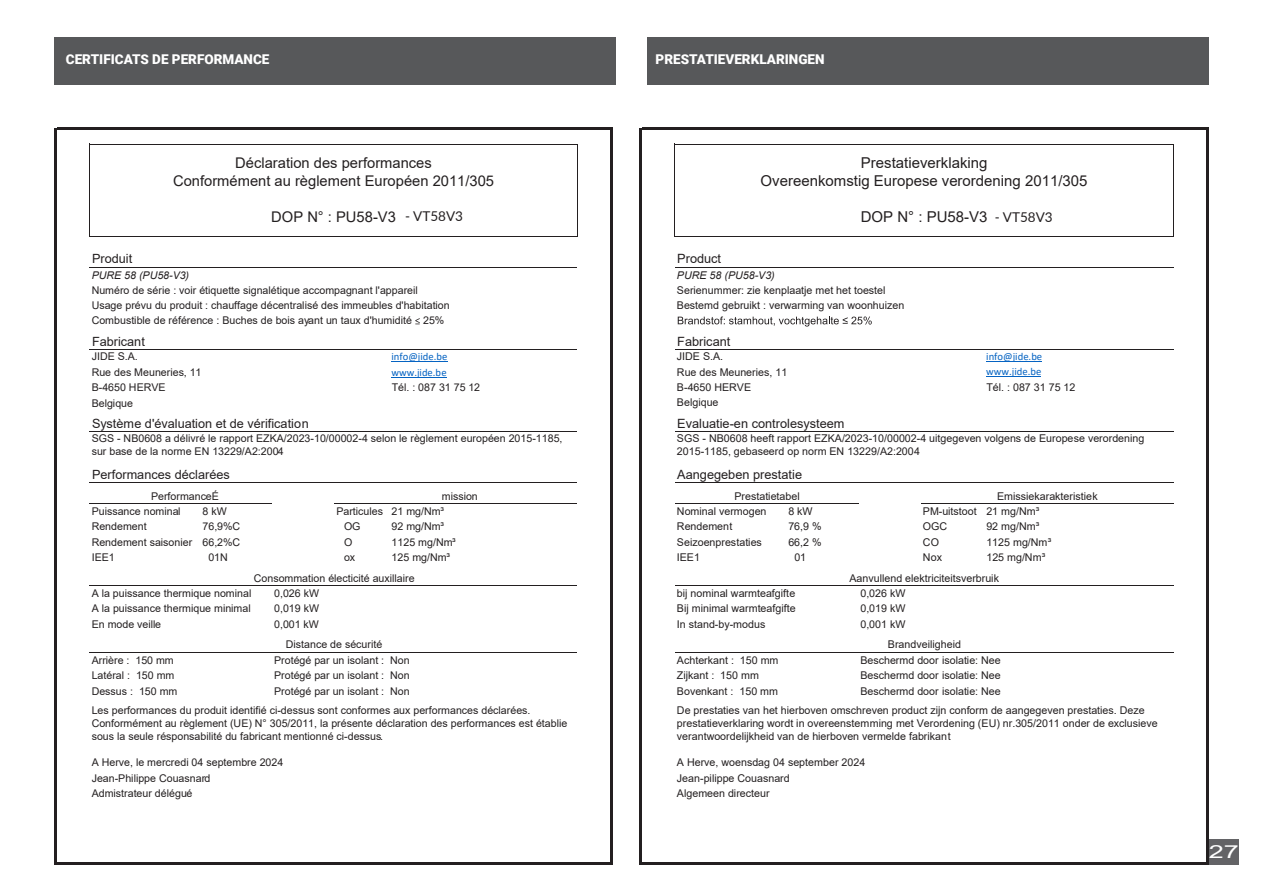
<style>
.page{position:relative;width:1263px;height:893px;background:#fff}
.page>*{position:absolute;margin:0;border:0;box-sizing:border-box;transform-origin:0 0}
.t1{font:18px "Arial";color:#fff;scale:1.5 1}
.t2{font:15px/18.3px "Arial";color:#231f20;text-align:center}
.t3{font:14.7px/18.1px "Arial";color:#231f20;text-align:center}
.t4{font:900 13.5px "Roboto";color:#fff}
.t5{font:13.5px "Lato";color:#231f20}
.t6{font:12.75px "Arial";color:#231f20}
.t7{font:10.65px/15.5px "Arial";color:#231f20}
.t8{font:10.65px "Calibri";color:#0563c2}
.t9{font:italic 10.65px "Arial";color:#231f20}
</style>
<div class="page">
<div style="left:54px;top:37px;width:562px;height:48px;background:#57585a"></div>
<div style="left:647px;top:37px;width:562px;height:48px;background:#57585a"></div>
<div style="left:1209px;top:839px;width:30px;height:25px;background:#636366"></div>
<svg style="left:415px;top:318px;width:5px;height:6px"></svg>
<hr style="left:391px;top:361px;width:57px;height:1px;background:#0563c2">
<hr style="left:391px;top:377px;width:56px;height:1px;background:#0563c2">
<hr style="left:90px;top:503px;width:182px;height:1px;background:#231f20">
<hr style="left:55px;top:128px;width:2px;height:736px;background:#231f20">
<hr style="left:610px;top:130px;width:2px;height:734px;background:#231f20">
<hr style="left:89px;top:144px;width:1px;height:93px;background:#231f20">
<hr style="left:577px;top:144px;width:1px;height:93px;background:#231f20">
<hr style="left:57px;top:128px;width:555px;height:2px;background:#231f20">
<hr style="left:90px;top:144px;width:488px;height:1px;background:#231f20">
<hr style="left:90px;top:236px;width:488px;height:1px;background:#231f20">
<hr style="left:90px;top:267px;width:487px;height:1px;background:#231f20">
<hr style="left:90px;top:349px;width:487px;height:1px;background:#231f20">
<hr style="left:90px;top:431px;width:487px;height:1px;background:#231f20">
<hr style="left:90px;top:482px;width:487px;height:1px;background:#231f20">
<hr style="left:334px;top:503px;width:243px;height:1px;background:#231f20">
<hr style="left:90px;top:585px;width:487px;height:1px;background:#231f20">
<hr style="left:90px;top:652px;width:487px;height:1px;background:#231f20">
<hr style="left:57px;top:862px;width:555px;height:2px;background:#231f20">
<hr style="left:986px;top:361px;width:56px;height:1px;background:#0563c2">
<hr style="left:986px;top:377px;width:55px;height:1px;background:#0563c2">
<svg style="left:678px;top:316px;width:194px;height:11px"></svg>
<hr style="left:675px;top:503px;width:183px;height:1px;background:#231f20">
<hr style="left:640px;top:128px;width:2px;height:736px;background:#231f20">
<hr style="left:1206px;top:130px;width:2px;height:734px;background:#231f20">
<hr style="left:674px;top:144px;width:1px;height:93px;background:#231f20">
<hr style="left:1172px;top:144px;width:1px;height:93px;background:#231f20">
<hr style="left:642px;top:128px;width:566px;height:2px;background:#231f20">
<hr style="left:675px;top:144px;width:498px;height:1px;background:#231f20">
<hr style="left:675px;top:236px;width:498px;height:1px;background:#231f20">
<hr style="left:675px;top:267px;width:498px;height:1px;background:#231f20">
<hr style="left:675px;top:349px;width:498px;height:1px;background:#231f20">
<hr style="left:675px;top:431px;width:498px;height:1px;background:#231f20">
<hr style="left:675px;top:482px;width:498px;height:1px;background:#231f20">
<hr style="left:921px;top:503px;width:252px;height:1px;background:#231f20">
<hr style="left:675px;top:585px;width:498px;height:1px;background:#231f20">
<hr style="left:675px;top:652px;width:498px;height:1px;background:#231f20">
<hr style="left:642px;top:862px;width:566px;height:2px;background:#231f20">
<p class="t4" style="left:66px;top:50px;width:205px">CERTIFICATS DE PERFORMANCE</p>
<p class="t4" style="left:656px;top:50px;width:171px">PRESTATIEVERKLARINGEN</p>
<h2 class="t2" style="left:761px;top:153px;width:328px">Prestatieverklaking<br>Overeenkomstig Europese verordening 2011/305</h2>
<h2 class="t2" style="left:861px;top:208px;width:128px">DOP N° : PU58-V3</h2>
<h3 class="t3" style="left:173px;top:153px;width:323px">Déclaration des performances<br>Conformément au règlement Européen 2011/305</h3>
<h3 class="t3" style="left:271px;top:208px;width:126px">DOP N° : PU58-V3</h3>
<p class="t5" style="left:405px;top:206px;width:59px">- VT58V3</p>
<p class="t5" style="left:995px;top:207px;width:59px">- VT58V3</p>
<p class="t6" style="left:92px;top:250px;width:42px">Produit</p>
<p class="t7" style="left:92px;top:282px;width:360px">Numéro de série : voir étiquette signalétique accompagnant l'appareil<br>Usage prévu du produit : chauffage décentralisé des immeubles d'habitation<br>Combustible de référence : Buches de bois ayant un taux d'humidité 25%</p>
<p class="t6" style="left:92px;top:332px;width:55px">Fabricant</p>
<p class="t7" style="left:92px;top:349px;width:48px">JIDE S.A.</p>
<p class="t8" style="left:391px;top:349px;width:57px">info@jide.be</p>
<p class="t7" style="left:92px;top:364px;width:111px">Rue des Meuneries, 11</p>
<p class="t8" style="left:391px;top:365px;width:57px">www.jide.be</p>
<p class="t9" style="left:92px;top:268px;width:99px">PURE 58 (PU58-V3)</p>
<p class="t7" style="left:92px;top:380px;width:75px">B-4650 HERVE</p>
<p class="t7" style="left:392px;top:380px;width:90px">Tél. : 087 31 75 12</p>
<p class="t7" style="left:92px;top:395px;width:43px">Belgique</p>
<p class="t6" style="left:92px;top:414px;width:218px">Système d'évaluation et de vérification</p>
<p class="t7" style="left:92px;top:432px;width:472px;line-height:13px">SGS - NB0608 a délivré le rapport EZKA/2023-10/00002-4 selon le règlement européen 2015-1185, sur base de la norme EN 13229/A2:2004</p>
<p class="t6" style="left:92px;top:466px;width:139px">Performances déclarées</p>
<p class="t7" style="left:151px;top:488px;width:69px">PerformanceÉ</p>
<p class="t7" style="left:442px;top:488px;width:37px">mission</p>
<p class="t7" style="left:92px;top:503px;width:90px">Puissance nominal</p>
<p class="t7" style="left:203px;top:503px;width:26px">8 kW</p>
<p class="t7" style="left:336px;top:503px;width:48px">Particules</p>
<p class="t7" style="left:92px;top:519px;width:56px">Rendement</p>
<p class="t7" style="left:203px;top:519px;width:39px">76,9%C</p>
<p class="t7" style="left:344px;top:519px;width:18px">OG</p>
<p class="t7" style="left:92px;top:534px;width:150px">Rendement saisonier 66,2%C</p>
<p class="t7" style="left:344px;top:534px;width:10px">O</p>
<p class="t7" style="left:92px;top:550px;width:25px">IEE1</p>
<p class="t7" style="left:208px;top:550px;width:21px">01N</p>
<p class="t7" style="left:344px;top:550px;width:13px">ox</p>
<p class="t7" style="left:274px;top:585px;width:46px;text-align:justify">0,026 kW 0,019 kW 0,001 kW</p>
<p class="t7" style="left:92px;top:652px;width:87px">Arrière : 150 mm<br>Latéral : 150 mm<br>Dessus : 150 mm</p>
<p class="t7" style="left:392px;top:503px;width:66px">21 mg/Nm³<br>92 mg/Nm³<br>1125 mg/Nm³<br>125 mg/Nm³</p>
<p class="t7" style="left:254px;top:570px;width:162px">Consommation électicité auxillaire</p>
<p class="t7" style="left:92px;top:585px;width:161px">A la puissance thermique nominal</p>
<p class="t7" style="left:92px;top:601px;width:161px">A la puissance thermique minimal<br>En mode veille</p>
<p class="t7" style="left:274px;top:637px;width:137px;text-indent:12px">Distance de sécurité<br>Protégé par un isolant : Non<br>Protégé par un isolant : Non<br>Protégé par un isolant : Non</p>
<p class="t7" style="left:92px;top:703px;width:477px;line-height:13px">Les performances du produit identifié ci-dessus sont conformes aux performances déclarées.<br>Conformément au règlement (UE) N° 305/2011, la présente déclaration des performances est établie sous la seule résponsabilité du fabricant mentionné ci-dessus.</p>
<p class="t7" style="left:92px;top:755px;width:193px">A Herve, le mercredi 04 septembre 2024</p>
<p class="t7" style="left:92px;top:770px;width:120px">Jean-Philippe Couasnard<br>Admistrateur délégué</p>
<p class="t6" style="left:677px;top:250px;width:45px">Product</p>
<p class="t7" style="left:677px;top:282px;width:229px">Serienummer: zie kenplaatje met het toestel<br>Bestemd gebruikt : verwarming van woonhuizen</p>
<p class="t9" style="left:677px;top:268px;width:99px">PURE 58 (PU58-V3)</p>
<p class="t6" style="left:677px;top:332px;width:55px">Fabricant</p>
<p class="t7" style="left:677px;top:349px;width:48px">JIDE S.A.</p>
<p class="t8" style="left:986px;top:349px;width:58px">info@jide.be</p>
<p class="t7" style="left:677px;top:364px;width:112px">Rue des Meuneries, 11</p>
<p class="t8" style="left:986px;top:364px;width:57px">www.jide.be</p>
<p class="t7" style="left:677px;top:379px;width:76px">B-4650 HERVE</p>
<p class="t7" style="left:986px;top:379px;width:91px">Tél. : 087 31 75 12</p>
<p class="t7" style="left:677px;top:395px;width:43px">Belgique</p>
<p class="t6" style="left:677px;top:414px;width:169px">Evaluatie-en controlesysteem</p>
<p class="t7" style="left:677px;top:431px;width:469px;line-height:13.2px">SGS - NB0608 heeft rapport EZKA/2023-10/00002-4 uitgegeven volgens de Europese verordening<br>2015-1185, gebaseerd op norm EN 13229/A2:2004</p>
<p class="t6" style="left:677px;top:466px;width:126px">Aangegeben prestatie</p>
<p class="t7" style="left:734px;top:488px;width:67px">Prestatietabel</p>
<p class="t7" style="left:986px;top:488px;width:113px;text-indent:11px">Emissiekarakteristiek<br>21 mg/Nm³<br>92 mg/Nm³<br>1125 mg/Nm³</p>
<p class="t7" style="left:677px;top:503px;width:91px">Nominal vermogen</p>
<p class="t7" style="left:788px;top:503px;width:26px">8 kW</p>
<p class="t7" style="left:923px;top:503px;width:55px">PM-uitstoot</p>
<p class="t7" style="left:677px;top:519px;width:57px">Rendement</p>
<p class="t7" style="left:788px;top:519px;width:35px">76,9 %</p>
<p class="t7" style="left:923px;top:519px;width:26px">OGC</p>
<p class="t7" style="left:677px;top:534px;width:86px">Seizoenprestaties</p>
<p class="t7" style="left:788px;top:534px;width:35px">66,2 %</p>
<p class="t7" style="left:923px;top:534px;width:18px">CO</p>
<p class="t7" style="left:677px;top:550px;width:25px">IEE1</p>
<p class="t7" style="left:794px;top:550px;width:13px">01</p>
<p class="t7" style="left:923px;top:550px;width:21px">Nox</p>
<p class="t7" style="left:860px;top:585px;width:47px;text-align:justify">0,026 kW 0,019 kW 0,001 kW</p>
<p class="t7" style="left:677px;top:652px;width:103px">Achterkant : 150 mm<br>Zijkant : 150 mm<br>Bovenkant : 150 mm</p>
<p class="t7" style="left:986px;top:550px;width:60px">125 mg/Nm³</p>
<p class="t7" style="left:849px;top:570px;width:151px">Aanvullend elektriciteitsverbruik</p>
<p class="t7" style="left:677px;top:585px;width:120px;text-align:justify">bij nominal warmteafgifte Bij minimal warmteafgifte In stand-by-modus</p>
<p class="t7" style="left:860px;top:637px;width:142px;text-indent:27px">Brandveiligheid<br>Beschermd door isolatie: Nee</p>
<p class="t7" style="left:860px;top:668px;width:142px">Beschermd door isolatie: Nee<br>Beschermd door isolatie: Nee</p>
<p class="t7" style="left:677px;top:703px;width:482px;line-height:13.2px">De prestaties van het hierboven omschreven product zijn conform de aangegeven prestaties. Deze prestatieverklaring wordt in overeenstemming met Verordening (EU) nr.305/2011 onder de exclusieve verantwoordelijkheid van de hierboven vermelde fabrikant</p>
<p class="t7" style="left:677px;top:755px;width:190px">A Herve, woensdag 04 september 2024</p>
<p class="t7" style="left:677px;top:770px;width:114px">Jean-pilippe Couasnard<br>Algemeen directeur</p>
<h1 class="t1" style="left:1209px;top:840px;width:21px">27</h1>
</div>
